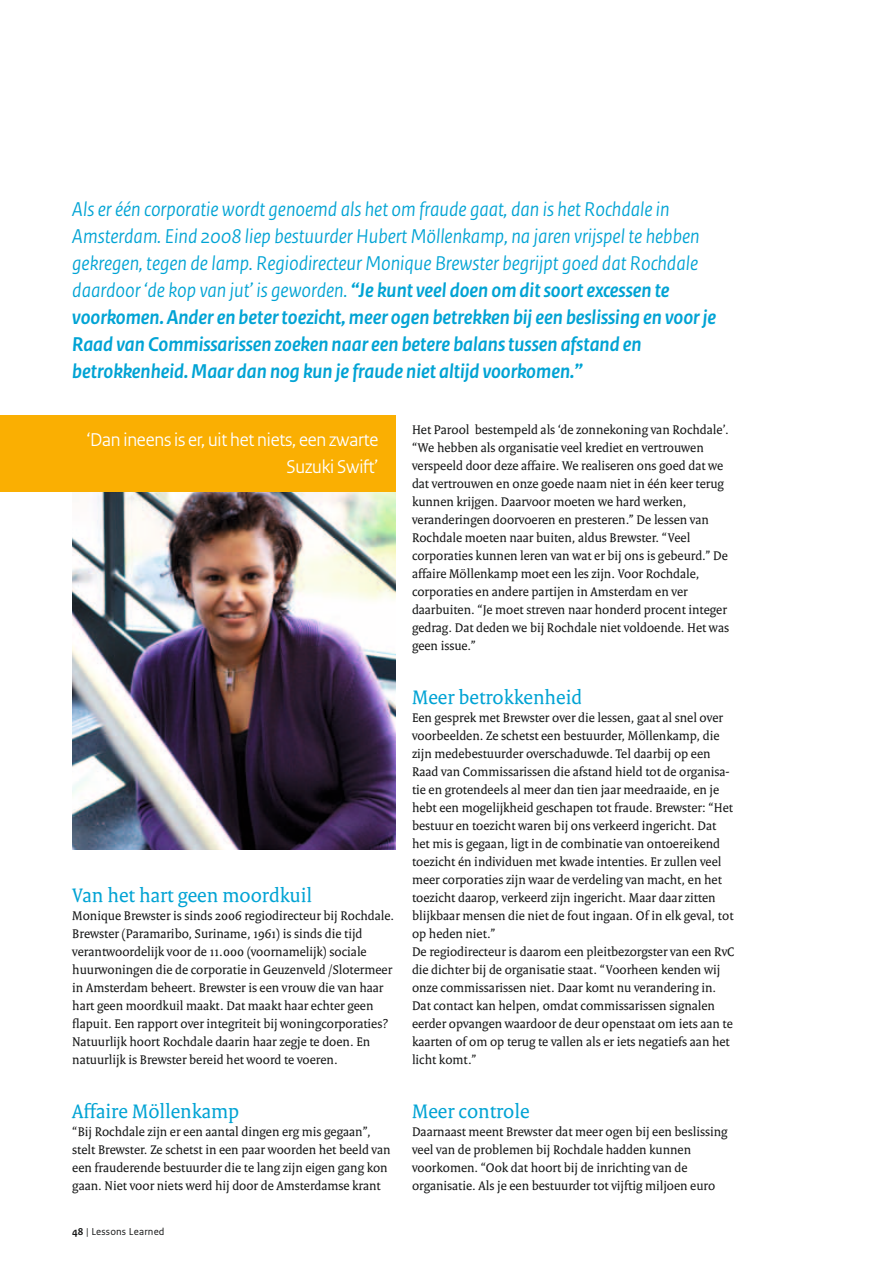
<style>
.page{position:relative;width:893px;height:1263px;background:#fff}
.page>*{position:absolute;margin:0;border:0;box-sizing:border-box;transform-origin:0 0}
.t1{font:italic 21px/27px "Rijksoverheid Sans Heading";color:#00a3d4}
.t2{font:21px "Rijksoverheid Serif";color:#00a3d4}
.t3{font:19.5px/27px "Rijksoverheid Sans Heading";letter-spacing:-.01em;color:#fff;text-align:right}
.t4{font:13.5px/18px "Rijksoverheid Serif";color:#151616}
.t5{font:10.5px "Rijksoverheid Sans Text";letter-spacing:.015em;color:#151616}
.s1{font-weight:700}
</style>
<div class="page">
<img style="left:72px;top:491px;width:323px;height:359px">
<div style="left:0;top:415px;width:395px;height:76px;background:#faaf02"></div>
<p class="t1" style="left:72px;top:196px;width:645px">Als er één corporatie wordt genoemd als het om fraude gaat, dan is het Rochdale in Amsterdam. Eind 2008 liep bestuurder Hubert Möllenkamp, na jaren vrijspel te hebben gekregen, tegen de lamp. Regiodirecteur Monique Brewster begrijpt goed dat Rochdale daardoor ‘de kop van jut’ is geworden. <span class="s1">“Je kunt veel doen om dit soort excessen te voorkomen. Ander en beter toezicht, meer ogen betrekken bij een beslissing en voor je Raad van Commissarissen zoeken naar een betere balans tussen afstand en betrokkenheid. Maar dan nog kun je fraude niet altijd voorkomen.”</span></p>
<h2 class="t3" style="left:86px;top:427px;width:294px">‘Dan ineens is er, uit het niets, een zwarte<br>Suzuki Swift’</h2>
<h1 class="t2" style="left:72px;top:883px;width:241px">Van het hart geen moordkuil</h1>
<p class="t4" style="left:72px;top:906px;width:323px">Monique Brewster is sinds 2006 regiodirecteur bij Rochdale.<br>Brewster (Paramaribo, Suriname, 1961) is sinds die tijd verantwoordelijk voor de 11.000 (voornamelijk) sociale huurwoningen die de corporatie in Geuzenveld /Slotermeer in Amsterdam beheert. Brewster is een vrouw die van haar hart geen moordkuil maakt. Dat maakt haar echter geen flapuit. Een rapport over integriteit bij woningcorporaties?<br>Natuurlijk hoort Rochdale daarin haar zegje te doen. En natuurlijk is Brewster bereid het woord te voeren.</p>
<h1 class="t2" style="left:72px;top:1099px;width:168px">Affaire Möllenkamp</h1>
<p class="t4" style="left:72px;top:1122px;width:320px">“Bij Rochdale zijn er een aantal dingen erg mis gegaan”, stelt Brewster. Ze schetst in een paar woorden het beeld van een frauderende bestuurder die te lang zijn eigen gang kon gaan. Niet voor niets werd hij door de Amsterdamse krant</p>
<p class="t5" style="left:72px;top:1226px;width:94px"><span class="s1">48</span> | Lessons Learned</p>
<p class="t4" style="left:412px;top:420px;width:319px">Het Parool bestempeld als ‘de zonnekoning van Rochdale’. “We hebben als organisatie veel krediet en vertrouwen verspeeld door deze affaire. We realiseren ons goed dat we dat vertrouwen en onze goede naam niet in één keer terug kunnen krijgen. Daarvoor moeten we hard werken, veranderingen doorvoeren en presteren.” De lessen van Rochdale moeten naar buiten, aldus Brewster. “Veel corporaties kunnen leren van wat er bij ons is gebeurd.” De affaire Möllenkamp moet een les zijn. Voor Rochdale, corporaties en andere partijen in Amsterdam en ver daarbuiten. “Je moet streven naar honderd procent integer gedrag. Dat deden we bij Rochdale niet voldoende. Het was geen issue.”</p>
<h1 class="t2" style="left:412px;top:685px;width:172px">Meer betrokkenheid</h1>
<p class="t4" style="left:412px;top:708px;width:324px">Een gesprek met Brewster over die lessen, gaat al snel over voorbeelden. Ze schetst een bestuurder, Möllenkamp, die zijn medebestuurder overschaduwde. Tel daarbij op een Raad van Commissarissen die afstand hield tot de organisa&shy;tie en grotendeels al meer dan tien jaar meedraaide, en je hebt een mogelijkheid geschapen tot fraude. Brewster: “Het bestuur en toezicht waren bij ons verkeerd ingericht. Dat het mis is gegaan, ligt in de combinatie van ontoereikend toezicht én individuen met kwade intenties. Er zullen veel meer corporaties zijn waar de verdeling van macht, en het toezicht daarop, verkeerd zijn ingericht. Maar daar zitten blijkbaar mensen die niet de fout ingaan. Of in elk geval, tot op heden niet.”<br>De regiodirecteur is daarom een pleitbezorgster van een RvC die dichter bij de organisatie staat. “Voorheen kenden wij onze commissarissen niet. Daar komt nu verandering in.<br>Dat contact kan helpen, omdat commissarissen signalen eerder opvangen waardoor de deur openstaat om iets aan te kaarten of om op terug te vallen als er iets negatiefs aan het licht komt.”</p>
<h1 class="t2" style="left:412px;top:1099px;width:119px">Meer controle</h1>
<p class="t4" style="left:412px;top:1122px;width:317px">Daarnaast meent Brewster dat meer ogen bij een beslissing veel van de problemen bij Rochdale hadden kunnen voorkomen. “Ook dat hoort bij de inrichting van de organisatie. Als je een bestuurder tot vijftig miljoen euro</p>
</div>
